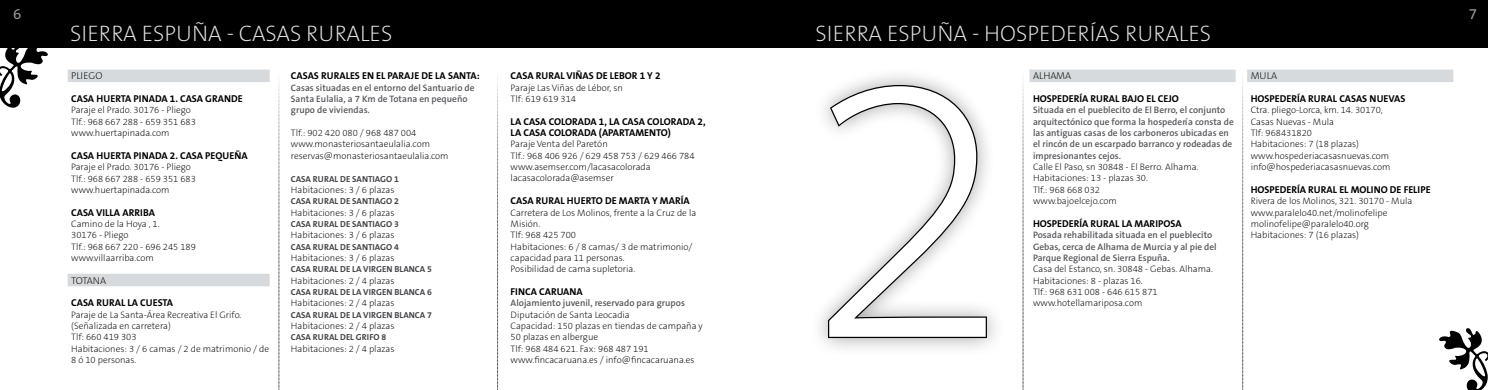
<style>
.page{position:relative;width:1488px;height:390px;background:#fff}
.page>*{position:absolute;margin:0;border:0;box-sizing:border-box;transform-origin:0 0}
.t1{font:200 380.62px "The Sans B2";color:#fff}
.t2{font:95px "Woodtype Ornaments Std";color:#000}
.t3{font:200 22.5px "The Sans B2";color:#e2e4e5}
.t4{font:15px "The Sans B5 Plain";color:#98989e}
.t5{font:700 10px "The Sans B7";color:#000}
.t6{font:200 10px "The Sans B2";color:#000}
.t7{font:200 9.38px/11.4px "The Sans B2";color:#000}
.t8{font:600 9.38px/11.4px "The Sans B6";color:#55555b}
.t9{font:700 8.75px "The Sans B7";color:#48454a}
</style>
<div class="page">
<div style="left:0;top:0;width:744px;height:48px;background:#000"></div>
<svg style="left:279px;top:86px;width:1px;height:304px"></svg>
<svg style="left:497px;top:78px;width:2px;height:312px"></svg>
<div style="left:744px;top:0;width:744px;height:48px;background:#000"></div>
<svg style="left:1023px;top:82px;width:1px;height:308px"></svg>
<svg style="left:1242px;top:78px;width:2px;height:312px"></svg>
<div style="left:1029px;top:70px;width:206px;height:12px;background:#d7dadc"></div>
<div style="left:1247px;top:70px;width:206px;height:12px;background:#d7dadc"></div>
<div style="left:68px;top:70px;width:202px;height:12px;background:#d7dadc"></div>
<div style="left:68px;top:274px;width:202px;height:12px;background:#d7dadc"></div>
<div style="left:808px;top:65px;width:196px;height:290px;background:#000;opacity:.35"></div>
<svg style="left:826px;top:84px;width:162px;height:255px"></svg>
<h3 class="t4" style="left:13px;top:6px;width:10px">6</h3>
<h2 class="t2" style="left:-2px;top:37px;width:52px">•</h2>
<h3 class="t3" style="left:70px;top:21px;width:23px">SIERRA</h3>
<h3 class="t3" style="left:142px;top:21px;width:249px">ESPU ÑA - Casas Rurales</h3>
<h3 class="t3" style="left:815px;top:21px;width:23px">SIERRA</h3>
<h3 class="t3" style="left:887px;top:21px;width:323px">ESPU ÑA - HospederíaS rurales</h3>
<p class="t6" style="left:71px;top:71px;width:33px">Pliego</p>
<p class="t5" style="left:71px;top:93px;width:159px">CASA H UERTA PIN ADA 1. CASA GRANDE</p>
<p class="t7" style="left:71px;top:105px;width:126px">Paraje el Prado. 30176 - Pliego<br>Tlf.: 968 667 288 - 659 351 683 www.huertapinada.com</p>
<p class="t5" style="left:71px;top:150px;width:178px">CASA H UERTA PINADA 2. CASA PEQUEÑA</p>
<p class="t7" style="left:71px;top:161px;width:126px">Paraje el Prado. 30176 - Pliego<br>Tlf.: 968 667 288 - 659 351 683 www.huertapinada.com</p>
<p class="t5" style="left:71px;top:207px;width:58px">CASA VILLA ARRIB</p>
<p class="t5" style="left:149px;top:207px;width:8px">A</p>
<p class="t7" style="left:71px;top:218px;width:126px">Camino de la Hoya , 1.<br>30176 - Pliego<br>Tlf.: 968 667 220 - 696 245 189 www.villaarriba.com</p>
<p class="t6" style="left:71px;top:275px;width:36px">Totan a</p>
<p class="t5" style="left:71px;top:297px;width:13px">CASA</p>
<p class="t5" style="left:96px;top:297px;width:78px">RURAL LA CUESTA</p>
<p class="t7" style="left:71px;top:309px;width:199px">Paraje de La Santa-Área Recreativa E l Grifo. (Señalizada en carretera)<br>Tlf: 660 419 303<br>Habitaciones: 3 / 6 camas / 2 de matrimonio / de<br>8 ó 10 personas.</p>
<p class="t5" style="left:291px;top:71px;width:13px">CASAS</p>
<p class="t5" style="left:321px;top:71px;width:160px">RURALES EN EL PARAJE DE LA SANTA:</p>
<p class="t8" style="left:291px;top:82px;width:185px">Casas situadas en el entorno del Santuario de<br>Santa Eulalia, a 7 Km de Totana en pequeño grupo de viviendas.</p>
<p class="t7" style="left:291px;top:127px;width:159px">Tlf.: 902 420 080 / 968 487 004 www.monasteriosantaeulalia.com reservas@monasteriosantaeulalia.com</p>
<p class="t9" style="left:291px;top:174px;width:11px">CASA</p>
<p class="t9" style="left:313px;top:174px;width:87px">RURAL DE SANTIAGO 1</p>
<p class="t7" style="left:291px;top:184px;width:105px">Habitaciones: 3 / 6 plazas</p>
<p class="t9" style="left:291px;top:196px;width:11px">CASA</p>
<p class="t9" style="left:313px;top:196px;width:87px">RURAL DE SANTIAGO 2</p>
<p class="t7" style="left:291px;top:207px;width:105px">Habitaciones: 3 / 6 plazas</p>
<p class="t9" style="left:291px;top:219px;width:11px">CASA</p>
<p class="t9" style="left:313px;top:219px;width:87px">RURAL DE SANTIAGO 3</p>
<p class="t7" style="left:291px;top:230px;width:105px">Habitaciones: 3 / 6 plazas</p>
<p class="t9" style="left:291px;top:242px;width:11px">CASA</p>
<p class="t9" style="left:313px;top:242px;width:87px">RURAL DE SANTIAGO 4</p>
<p class="t7" style="left:291px;top:252px;width:105px">Habitaciones: 3 / 6 plazas</p>
<p class="t9" style="left:291px;top:264px;width:11px">CASA</p>
<p class="t9" style="left:313px;top:264px;width:121px">RURAL DE LA VIRGEN BLANCA 5</p>
<p class="t7" style="left:291px;top:275px;width:105px">Habitaciones: 2 / 4 plazas</p>
<p class="t9" style="left:291px;top:287px;width:11px">CASA</p>
<p class="t9" style="left:313px;top:287px;width:121px">RURAL DE LA VIRGEN BLANCA 6</p>
<p class="t7" style="left:291px;top:298px;width:105px">Habitaciones: 2 / 4 plazas</p>
<p class="t9" style="left:291px;top:310px;width:11px">CASA</p>
<p class="t9" style="left:313px;top:310px;width:121px">RURAL DE LA VIRGEN BLANCA 7</p>
<p class="t7" style="left:291px;top:320px;width:105px">Habitaciones: 2 / 4 plazas</p>
<p class="t9" style="left:291px;top:332px;width:11px">CASA</p>
<p class="t9" style="left:313px;top:332px;width:75px">RURAL DEL GRIFO 8</p>
<p class="t7" style="left:291px;top:343px;width:105px">Habitaciones: 2 / 4 plazas</p>
<p class="t5" style="left:511px;top:71px;width:13px">CASA</p>
<p class="t5" style="left:536px;top:71px;width:47px">RURAL VIÑAS</p>
<p class="t5" style="left:596px;top:71px;width:66px">DE LEBOR 1 Y 2</p>
<p class="t7" style="left:511px;top:82px;width:114px">Paraje Las Viñas de Lébor, sn<br>Tlf: 619 619 314</p>
<p class="t5" style="left:511px;top:116px;width:26px">LA CASA</p>
<p class="t5" style="left:549px;top:116px;width:86px">COLORADA 1, LA CASA</p>
<p class="t5" style="left:647px;top:116px;width:60px">COLORADA 2,</p>
<p class="t5" style="left:511px;top:127px;width:26px">LA CASA</p>
<p class="t5" style="left:549px;top:127px;width:95px">COLORADA (APARTAMENTO</p>
<p class="t5" style="left:668px;top:127px;width:5px">)</p>
<p class="t7" style="left:511px;top:139px;width:185px">Paraje Venta del Paretón<br>Tlf.: 968 406 926 / 629 458 753 / 629 466 784 www.asemser.com/lacasacolorada lacasacolorada@asemser</p>
<p class="t5" style="left:511px;top:195px;width:13px">CASA</p>
<p class="t5" style="left:536px;top:195px;width:155px">RURAL HU ERTO DE MARTA Y MARÍA</p>
<p class="t7" style="left:511px;top:207px;width:187px">Carretera de Los Molinos, frente a la Cruz de la<br>Misión.<br>Tlf: 968 425 700<br>Habitaciones: 6 / 8 camas/ 3 de matrimonio/ capacidad para 11 personas.<br>Posibilidad de cama supletoria.</p>
<p class="t5" style="left:511px;top:286px;width:74px">FINCA CARUANA</p>
<p class="t8" style="left:511px;top:298px;width:176px">Alojamiento juvenil, reservado para grupos</p>
<p class="t7" style="left:511px;top:309px;width:194px">Diputación de Santa Leocadia<br>Capacidad: 150 plazas en tiendas de campaña y 50 plazas en albergue<br>Tlf: 968 484 621. Fax: 968 487 191 www.fincacaruana.es / info@fincacaruana.es</p>
<h1 class="t1" style="left:804px;top:4px;width:211px">2</h1>
<p class="t6" style="left:1033px;top:71px;width:40px">Alhama</p>
<p class="t5" style="left:1033px;top:93px;width:147px">HOSPEDERÍA RU RAL BAJO EL CEJO</p>
<p class="t8" style="left:1033px;top:105px;width:202px">Situada en el pueblecito de El Berro, el conjunto arquitectónico que forma la hospedería consta de las antiguas casas de los carboneros ubicadas en el rincón de un escarpado barranco y rodeadas de impresionantes cejos.</p>
<p class="t7" style="left:1033px;top:161px;width:167px">Calle E l Paso, sn 30848 - E l Berro. Alhama.<br>Habitaciones: 13 - plazas 30.<br>Tlf.: 968 668 032<br>www.bajoelcejo.com</p>
<p class="t5" style="left:1033px;top:218px;width:144px">HOSPEDERÍA RURAL LA MARIPOSA</p>
<p class="t8" style="left:1033px;top:230px;width:185px">Posada rehabilitada situada en el pueblecito<br>Gebas, cerca de Alhama de Murcia y al pie del<br>Parque Regional de Sierra Espuña.</p>
<p class="t7" style="left:1033px;top:264px;width:181px">Casa del Estanco, sn. 30848 - Gebas. Alhama.<br>Habitaciones: 8 - plazas 16.<br>Tlf.: 968 631 008 - 646 615 871 www.hotellamariposa.com</p>
<p class="t6" style="left:1250px;top:71px;width:28px">Mula</p>
<p class="t5" style="left:1250px;top:93px;width:101px">HOSPEDERÍA RU RAL CASAS</p>
<p class="t5" style="left:1369px;top:93px;width:32px">NUEVAS</p>
<p class="t7" style="left:1250px;top:105px;width:141px">Ctra. pliego-Lorca, km. 14. 30170,<br>Casas Nuevas - Mula<br>Tlf: 968431820<br>Habitaciones: 7 (18 plazas) www.hospederiacasasnuevas.com info@hospederiacasasnuevas.com</p>
<p class="t5" style="left:1250px;top:184px;width:181px">HOSPEDERÍA RU RAL EL MOLINO DE FELIPE</p>
<p class="t7" style="left:1250px;top:196px;width:163px">Rivera de los Molinos, 321. 30170 - Mula www.paralelo40.net/molinofelipe molinofelipe@paralelo40.org Habitaciones: 7 (16 plazas)</p>
<h3 class="t4" style="left:1468px;top:6px;width:10px">7</h3>
<h2 class="t2" style="left:1439px;top:322px;width:52px">•</h2>
</div>
